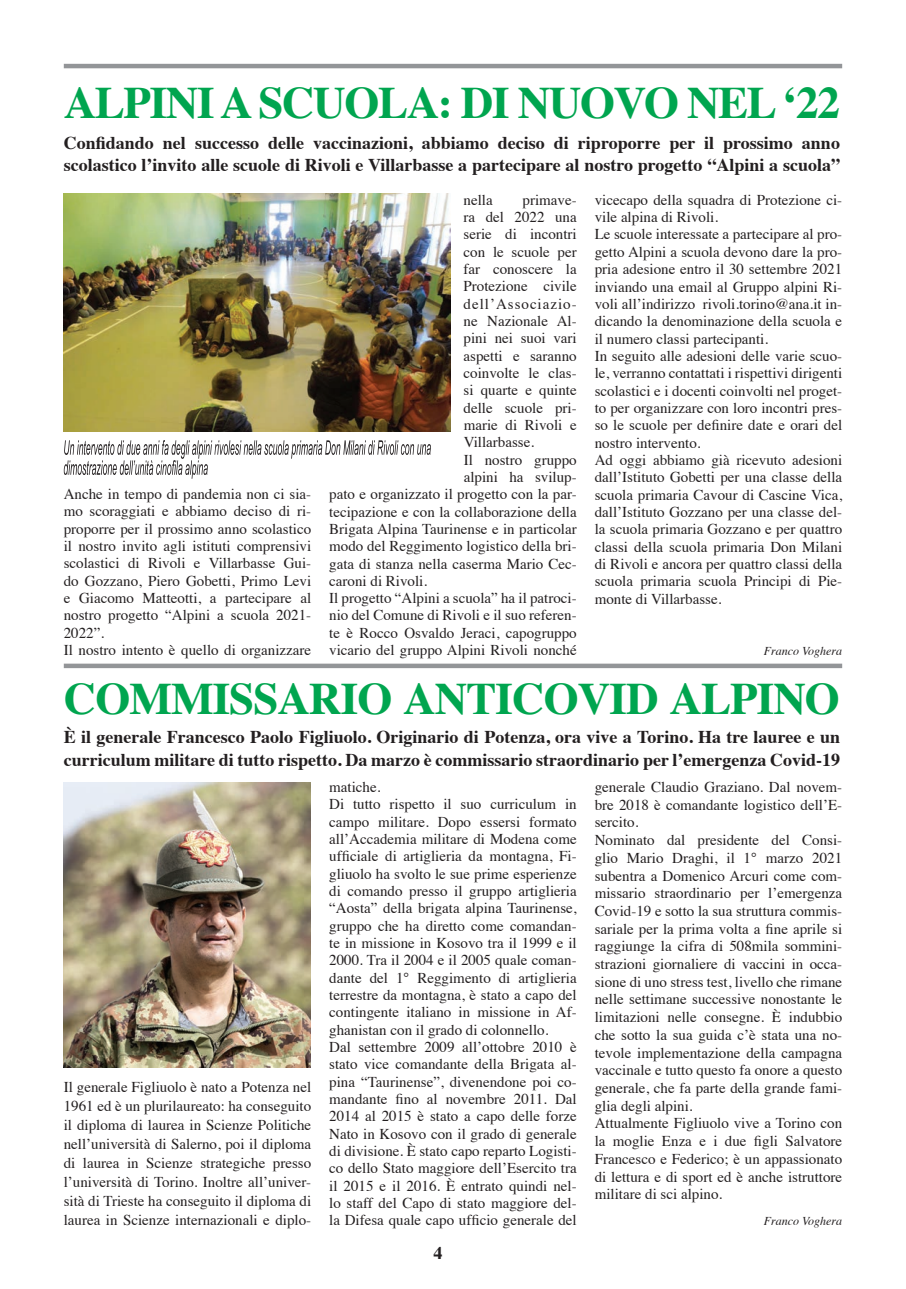
<style>
.page{position:relative;width:906px;height:1289px;background:#fff}
.page>*{position:absolute;margin:0;border:0;box-sizing:border-box;transform-origin:0 0}
.t1{font:700 45px "Times";letter-spacing:-.02em;color:#00a54f}
.t2{font:700 18px/22.5px "Times";color:#231f20}
.t3{font:15px/17.4px "Times";color:#231f20}
.t4{font:15px "Times";letter-spacing:.065em;color:#231f20}
.t5{font:italic 12px "Times";color:#231f20}
</style>
<div class="page">
<hr style="left:64px;top:64px;width:778px;height:4px;background:#939598">
<div style="left:64px;top:663px;width:778px;height:5px;background:#939598"></div>
<svg style="left:64px;top:440px;width:367px;height:39px"></svg>
<img style="left:64px;top:782px;width:246px;height:285px">
<img style="left:64px;top:193px;width:387px;height:239px">
<h1 class="t1" style="left:64px;top:59px;width:777px">ALPINI A SCUOLA: DI NUOVO NEL ‘22</h1>
<p class="t2" style="left:64px;top:130px;width:777px">Confidando nel successo delle vaccinazioni, abbiamo deciso di riproporre per il prossimo anno scolastico l’invito alle scuole di Rivoli e Villarbasse a partecipare al nostro progetto “Alpini a scuola”</p>
<p class="t3" style="left:64px;top:484px;width:249px">Anche in tempo di pandemia non ci sia&shy;mo scoraggiati e abbiamo deciso di ri&shy;proporre per il prossimo anno scolastico il nostro invito agli istituti comprensivi scolastici di Rivoli e Villarbasse Gui&shy;do Gozzano, Piero Gobetti, Primo Levi e Giacomo Matteotti, a partecipare al nostro progetto “Alpini a scuola 2021- 2022”.<br>Il nostro intento è quello di organizzare</p>
<p class="t3" style="left:463px;top:190px;width:31px">nella</p>
<p class="t3" style="left:522px;top:190px;width:56px">primave-</p>
<p class="t3" style="left:463px;top:207px;width:115px">ra del 2022 una</p>
<p class="t3" style="left:463px;top:224px;width:115px">serie di incontri</p>
<p class="t3" style="left:463px;top:242px;width:115px">con le scuole per</p>
<p class="t3" style="left:463px;top:259px;width:115px">far conoscere la</p>
<p class="t3" style="left:463px;top:276px;width:115px">Protezione civile</p>
<p class="t4" style="left:463px;top:290px;width:115px">dell’Associazio-</p>
<p class="t3" style="left:463px;top:311px;width:115px">ne Nazionale Al-</p>
<p class="t3" style="left:463px;top:328px;width:115px">pini nei suoi vari</p>
<p class="t3" style="left:463px;top:345px;width:115px">aspetti e saranno</p>
<p class="t3" style="left:463px;top:363px;width:115px">coinvolte le clas-</p>
<p class="t3" style="left:463px;top:380px;width:115px">si quarte e quinte</p>
<p class="t3" style="left:463px;top:397px;width:115px">delle scuole pri-</p>
<p class="t3" style="left:464px;top:415px;width:114px">marie di Rivoli e</p>
<p class="t3" style="left:464px;top:432px;width:72px">Villarbasse.</p>
<p class="t3" style="left:464px;top:449px;width:114px">Il nostro gruppo</p>
<p class="t3" style="left:464px;top:467px;width:114px">alpini ha svilup-</p>
<p class="t3" style="left:329px;top:484px;width:249px">pato e organizzato il progetto con la par-</p>
<p class="t3" style="left:329px;top:501px;width:249px">tecipazione e con la collaborazione della</p>
<p class="t3" style="left:329px;top:519px;width:249px">Brigata Alpina Taurinense e in particolar</p>
<p class="t3" style="left:329px;top:536px;width:249px">modo del Reggimento logistico della bri-</p>
<p class="t3" style="left:329px;top:553px;width:249px">gata di stanza nella caserma Mario Cec-</p>
<p class="t3" style="left:329px;top:571px;width:99px">caroni di Rivoli.</p>
<p class="t3" style="left:329px;top:588px;width:249px">Il progetto “Alpini a scuola” ha il patroci-</p>
<p class="t3" style="left:329px;top:605px;width:249px">nio del Comune di Rivoli e il suo referen-</p>
<p class="t3" style="left:329px;top:622px;width:249px">te è Rocco Osvaldo Jeraci, capogruppo</p>
<p class="t3" style="left:329px;top:640px;width:249px">vicario del gruppo Alpini Rivoli nonché</p>
<p class="t3" style="left:595px;top:190px;width:249px">vicecapo della squadra di Protezione ci&shy;vile alpina di Rivoli.<br>Le scuole interessate a partecipare al pro&shy;getto Alpini a scuola devono dare la pro&shy;pria adesione entro il 30 settembre 2021 inviando una email al Gruppo alpini Ri&shy;voli all’indirizzo rivoli.torino@ana.it in&shy;dicando la denominazione della scuola e il numero classi partecipanti.<br>In seguito alle adesioni delle varie scuo&shy;le, verranno contattati i rispettivi dirigenti scolastici e i docenti coinvolti nel proget&shy;to per organizzare con loro incontri pres&shy;so le scuole per definire date e orari del nostro intervento.<br>Ad oggi abbiamo già ricevuto adesioni dall’Istituto Gobetti per una classe della scuola primaria Cavour di Cascine Vica, dall’Istituto Gozzano per una classe del&shy;la scuola primaria Gozzano e per quattro classi della scuola primaria Don Milani di Rivoli e ancora per quattro classi della scuola primaria scuola Principi di Pie&shy;monte di Villarbasse.</p>
<p class="t5" style="left:764px;top:640px;width:80px">Franco Voghera</p>
<h1 class="t1" style="left:64px;top:656px;width:777px">COMMISSARIO ANTICOVID ALPINO</h1>
<p class="t2" style="left:64px;top:724px;width:777px">È il generale Francesco Paolo Figliuolo. Originario di Potenza, ora vive a Torino. Ha tre lauree e un curriculum militare di tutto rispetto. Da marzo è commissario straordinario per l’emergenza Covid-19</p>
<p class="t3" style="left:64px;top:1075px;width:249px;line-height:19px;text-align:justify">Il generale Figliuolo è nato a Potenza nel 1961 ed è un plurilaureato: ha conseguito il diploma di laurea in Scienze Politiche nell’università di Salerno, poi il diploma di laurea in Scienze strategiche presso l’università di Torino. Inoltre all’univer&shy;sità di Trieste ha conseguito il diploma di laurea in Scienze internazionali e diplo-</p>
<p class="t3" style="left:329px;top:776px;width:249px">matiche.<br>Di tutto rispetto il suo curriculum in campo militare. Dopo essersi formato all’Accademia militare di Modena come ufficiale di artiglieria da montagna, Fi&shy;gliuolo ha svolto le sue prime esperienze di comando presso il gruppo artiglieria “Aosta” della brigata alpina Taurinense, gruppo che ha diretto come comandan&shy;te in missione in Kosovo tra il 1999 e il 2000. Tra il 2004 e il 2005 quale coman&shy;dante del 1° Reggimento di artiglieria terrestre da montagna, è stato a capo del contingente italiano in missione in Af&shy;ghanistan con il grado di colonnello.<br>Dal settembre 2009 all’ottobre 2010 è stato vice comandante della Brigata al&shy;pina “Taurinense”, divenendone poi co&shy;mandante fino al novembre 2011. Dal 2014 al 2015 è stato a capo delle forze Nato in Kosovo con il grado di generale di divisione. È stato capo reparto Logisti&shy;co dello Stato maggiore dell’Esercito tra il 2015 e il 2016. È entrato quindi nel&shy;lo staff del Capo di stato maggiore del&shy;la Difesa quale capo ufficio generale del</p>
<p class="t3" style="left:595px;top:776px;width:249px">generale Claudio Graziano. Dal novem&shy;bre 2018 è comandante logistico dell’E&shy;sercito.<br>Nominato dal presidente del Consi&shy;glio Mario Draghi, il 1° marzo 2021 subentra a Domenico Arcuri come com&shy;missario straordinario per l’emergenza Covid-19 e sotto la sua struttura commis&shy;sariale per la prima volta a fine aprile si raggiunge la cifra di 508mila sommini&shy;strazioni giornaliere di vaccini in occa&shy;sione di uno stress test, livello che rimane nelle settimane successive nonostante le limitazioni nelle consegne. È indubbio che sotto la sua guida c’è stata una no&shy;tevole implementazione della campagna vaccinale e tutto questo fa onore a questo generale, che fa parte della grande fami&shy;glia degli alpini.<br>Attualmente Figliuolo vive a Torino con la moglie Enza e i due figli Salvatore Francesco e Federico; è un appassionato di lettura e di sport ed è anche istruttore militare di sci alpino.</p>
<p class="t5" style="left:764px;top:1210px;width:80px">Franco Voghera</p>
<p class="t2" style="left:433px;top:1239px;width:10px">4</p>
</div>
